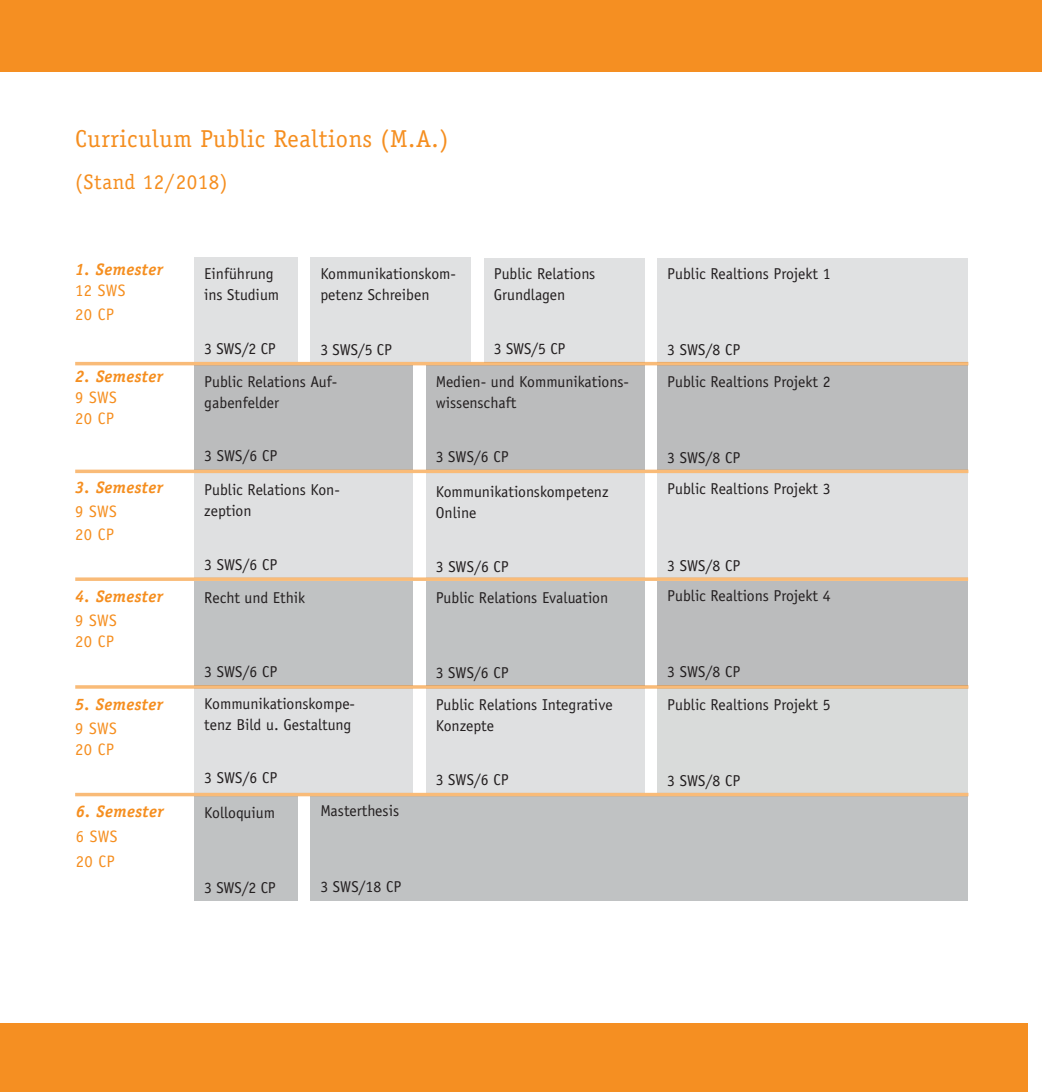
<style>
.page{position:relative;width:1042px;height:1092px;background:#fff}
.page>*{position:absolute;margin:0;border:0;box-sizing:border-box;transform-origin:0 0}
.FB_Formate_FB_Übersc{font:24.5px "Officina Serif Std";letter-spacing:.025em;color:#f58e1f}
.FB_Formate_FB_Übersc-2{font:21px "Officina Serif Std";letter-spacing:.025em;color:#f58e1f}
.Fließtext{font:italic 700 16.62px "Officina Serif Std";letter-spacing:.02em;color:#f58e1f}
.Fließtext-2{font:16.62px "Officina Sans Std";letter-spacing:.02em;color:#f58e1f}
.Curriculum{font:15.75px/21px "Officina Sans Std";color:#231f20}
</style>
<div class="page">
<div style="left:194px;top:258px;width:103px;height:104px;background:#e0e1e2"></div>
<div style="left:310px;top:258px;width:161px;height:104px;background:#e0e1e2"></div>
<div style="left:194px;top:473px;width:219px;height:104px;background:#dfe0e1"></div>
<div style="left:194px;top:581px;width:219px;height:104px;background:#c0c2c3"></div>
<div style="left:194px;top:688px;width:219px;height:105px;background:#dfe0e1"></div>
<div style="left:194px;top:796px;width:103px;height:104px;background:#c0c2c3"></div>
<div style="left:426px;top:473px;width:218px;height:104px;background:#dfe0e1"></div>
<div style="left:426px;top:581px;width:218px;height:104px;background:#c0c2c3"></div>
<div style="left:426px;top:688px;width:218px;height:105px;background:#dfe0e1"></div>
<div style="left:310px;top:796px;width:658px;height:104px;background:#c0c2c3"></div>
<div style="left:484px;top:258px;width:160px;height:104px;background:#e0e1e2"></div>
<div style="left:657px;top:473px;width:311px;height:104px;background:#dfe0e1"></div>
<div style="left:657px;top:258px;width:311px;height:104px;background:#e0e1e2"></div>
<div style="left:657px;top:581px;width:311px;height:104px;background:#bbbcbd"></div>
<div style="left:657px;top:688px;width:311px;height:105px;background:#d9dbda"></div>
<div style="left:194px;top:365px;width:219px;height:104px;background:#bbbcbd"></div>
<div style="left:426px;top:365px;width:218px;height:104px;background:#bbbcbd"></div>
<div style="left:657px;top:365px;width:311px;height:104px;background:#bbbcbd"></div>
<hr style="left:75px;top:362px;width:893px;height:3px;background:#f58e1f">
<svg style="left:75px;top:469px;width:893px;height:4px;background:#eeba82"></svg>
<svg style="left:75px;top:577px;width:893px;height:4px;background:#f5bf84"></svg>
<hr style="left:75px;top:685px;width:893px;height:3px;background:#f58e1f">
<svg style="left:75px;top:792px;width:893px;height:4px;background:#f3c28d"></svg>
<div style="left:0;top:0;width:1042px;height:71px;background:#f58f22"></div>
<div style="left:0;top:1022px;width:1027px;height:69px;background:#f58f22"></div>
<p class="FB_Formate_FB_Übersc" style="left:75px;top:124px;width:375px">Curriculum Public Realtions (M.A.)</p>
<p class="FB_Formate_FB_Übersc-2" style="left:75px;top:170px;width:154px">(Stand 12/2018)</p>
<p class="Fließtext" style="left:75px;top:259px;width:89px">1. Semester</p>
<p class="Fließtext-2" style="left:75px;top:280px;width:52px">12 SWS</p>
<p class="Fließtext-2" style="left:75px;top:305px;width:40px">20 CP</p>
<p class="Curriculum" style="left:204px;top:263px;width:76px">Einführung ins Studium</p>
<p class="Curriculum" style="left:204px;top:338px;width:73px">3 SWS/2 CP</p>
<p class="Curriculum" style="left:320px;top:263px;width:137px">Kommunikationskom&shy;petenz Schreiben</p>
<p class="Curriculum" style="left:320px;top:339px;width:73px">3 SWS/5 CP</p>
<p class="Curriculum" style="left:494px;top:263px;width:103px">Public Relations<br>Grundlagen</p>
<p class="Curriculum" style="left:494px;top:338px;width:73px">3 SWS/5 CP</p>
<p class="Fließtext" style="left:75px;top:367px;width:89px">2. Semester</p>
<p class="Fließtext-2" style="left:75px;top:388px;width:43px">9 SWS</p>
<p class="Fließtext-2" style="left:75px;top:409px;width:40px">20 CP</p>
<p class="Fließtext" style="left:75px;top:477px;width:89px">3. Semester</p>
<p class="Fließtext-2" style="left:75px;top:501px;width:43px">9 SWS</p>
<p class="Fließtext-2" style="left:75px;top:524px;width:40px">20 CP</p>
<p class="Fließtext" style="left:75px;top:586px;width:89px">4. Semester</p>
<p class="Fließtext-2" style="left:75px;top:611px;width:43px">9 SWS</p>
<p class="Fließtext-2" style="left:75px;top:632px;width:40px">20 CP</p>
<p class="Fließtext" style="left:75px;top:694px;width:89px">5. Semester</p>
<p class="Fließtext-2" style="left:75px;top:718px;width:43px">9 SWS</p>
<p class="Fließtext-2" style="left:75px;top:739px;width:40px">20 CP</p>
<p class="Fließtext" style="left:76px;top:801px;width:89px">6. Semester</p>
<p class="Fließtext-2" style="left:76px;top:826px;width:43px">6 SWS</p>
<p class="Fließtext-2" style="left:76px;top:851px;width:40px">20 CP</p>
<p class="Curriculum" style="left:204px;top:371px;width:135px">Public Relations Auf&shy;gabenfelder</p>
<p class="Curriculum" style="left:204px;top:445px;width:74px">3 SWS/6 CP</p>
<p class="Curriculum" style="left:204px;top:479px;width:137px">Public Relations Kon&shy;zeption</p>
<p class="Curriculum" style="left:204px;top:553px;width:74px">3 SWS/6 CP</p>
<p class="Curriculum" style="left:204px;top:586px;width:102px">Recht und Ethik</p>
<p class="Curriculum" style="left:204px;top:661px;width:74px">3 SWS/6 CP</p>
<p class="Curriculum" style="left:204px;top:692px;width:152px">Kommunikationskompe&shy;tenz Bild u. Gestaltung</p>
<p class="Curriculum" style="left:204px;top:767px;width:74px">3 SWS/6 CP</p>
<p class="Curriculum" style="left:204px;top:801px;width:72px">Kolloquium</p>
<p class="Curriculum" style="left:204px;top:877px;width:73px">3 SWS/2 CP</p>
<p class="Curriculum" style="left:320px;top:800px;width:80px">Masterthesis</p>
<p class="Curriculum" style="left:320px;top:875px;width:82px">3 SWS/18 CP</p>
<p class="Curriculum" style="left:436px;top:371px;width:195px">Medien- und Kommunikations&shy;wissenschaft</p>
<p class="Curriculum" style="left:436px;top:446px;width:74px">3 SWS/6 CP</p>
<p class="Curriculum" style="left:436px;top:481px;width:174px">Kommunikationskompetenz<br>Online</p>
<p class="Curriculum" style="left:436px;top:556px;width:74px">3 SWS/6 CP</p>
<p class="Curriculum" style="left:436px;top:586px;width:174px">Public Relations Evaluation</p>
<p class="Curriculum" style="left:436px;top:662px;width:74px">3 SWS/6 CP</p>
<p class="Curriculum" style="left:436px;top:694px;width:178px">Public Relations Integrative<br>Konzepte</p>
<p class="Curriculum" style="left:436px;top:769px;width:74px">3 SWS/6 CP</p>
<p class="Curriculum" style="left:667px;top:263px;width:165px">Public Realtions Projekt 1</p>
<p class="Curriculum" style="left:667px;top:339px;width:74px">3 SWS/8 CP</p>
<p class="Curriculum" style="left:667px;top:371px;width:165px">Public Realtions Projekt 2</p>
<p class="Curriculum" style="left:667px;top:447px;width:74px">3 SWS/8 CP</p>
<p class="Curriculum" style="left:667px;top:478px;width:165px">Public Realtions Projekt 3</p>
<p class="Curriculum" style="left:667px;top:554px;width:74px">3 SWS/8 CP</p>
<p class="Curriculum" style="left:667px;top:584px;width:165px">Public Realtions Projekt 4</p>
<p class="Curriculum" style="left:667px;top:660px;width:74px">3 SWS/8 CP</p>
<p class="Curriculum" style="left:667px;top:694px;width:165px">Public Realtions Projekt 5</p>
<p class="Curriculum" style="left:667px;top:770px;width:74px">3 SWS/8 CP</p>
</div>
